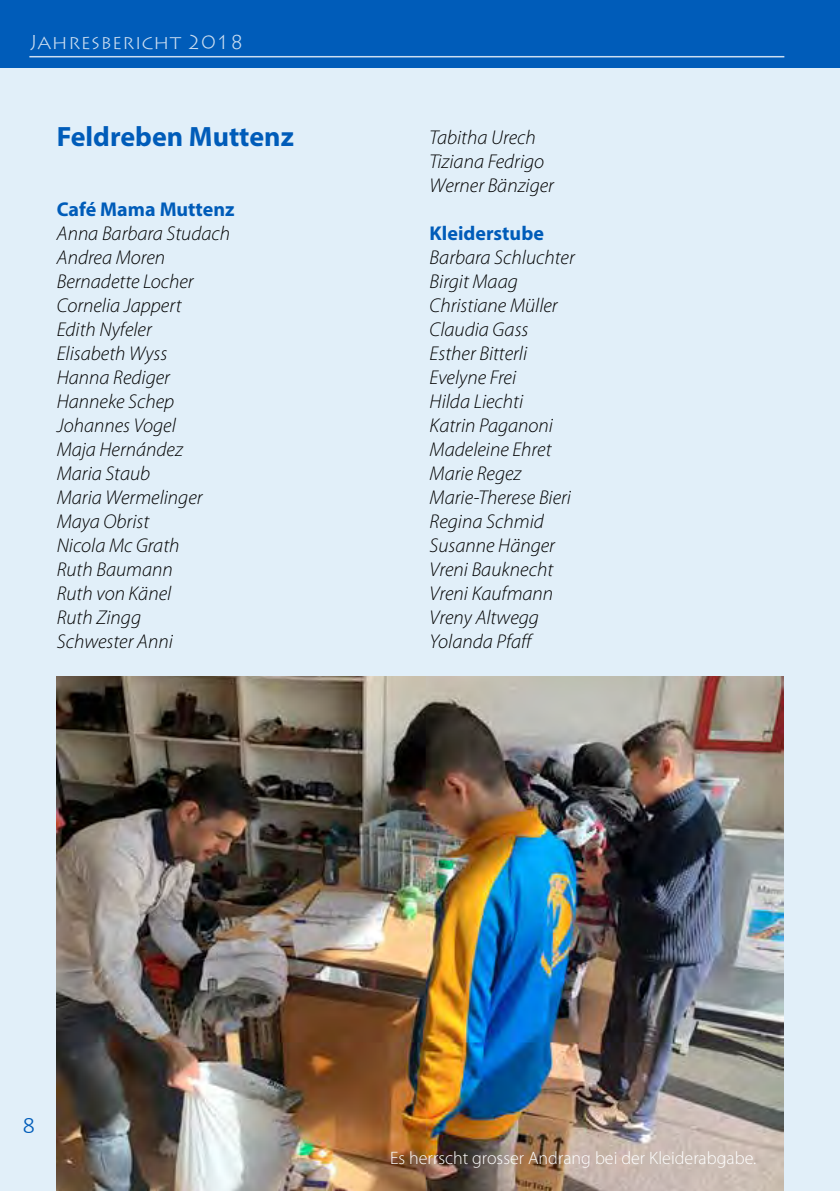
<style>
.page{position:relative;width:840px;height:1191px;background:#fff}
.page>*{position:absolute;margin:0;border:0;box-sizing:border-box;transform-origin:0 0}
.t1{font:700 28px "Myriad Pro";color:#005cb9}
.t2{font:300 24px "Calibri";color:#005cb9}
.t3{font:italic 300 20px/24px "Myriad Pro";color:#000}
.t4{font:700 20px "Myriad Pro";color:#005cb9}
.t5{font:300 20px "Lithos Pro";color:#ccdef1}
.t6{font:300 18px "Myriad Pro";color:#fff}
</style>
<div class="page">
<div style="left:0;top:0;width:839px;height:1191px;background:#e1eff9"></div>
<div style="left:0;top:0;width:839px;height:68px;background:#005cb9"></div>
<hr style="left:29px;top:56px;width:754px;height:1px;background:#ccdef1">
<img style="left:57px;top:676px;width:725px;height:515px">
<p class="t5" style="left:29px;top:30px;width:216px">JAHRESBERICHT 2018</p>
<h1 class="t1" style="left:57px;top:118px;width:238px">Feldreben Muttenz</h1>
<p class="t4" style="left:57px;top:196px;width:179px">Café Mama Muttenz</p>
<p class="t3" style="left:57px;top:221px;width:175px">Anna Barbara Studach<br>Andrea Moren<br>Bernadette Locher<br>Cornelia Jappert<br>Edith Nyfeler<br>Elisabeth Wyss<br>Hanna Rediger<br>Hanneke Schep<br>Johannes Vogel<br>Maja Hernández<br>Maria Staub<br>Maria Wermelinger<br>Maya Obrist<br>Nicola Mc Grath<br>Ruth Baumann<br>Ruth von Känel<br>Ruth Zingg<br>Schwester Anni</p>
<p class="t3" style="left:429px;top:125px;width:126px">Tabitha Urech<br>Tiziana Fedrigo<br>Werner Bänziger</p>
<p class="t4" style="left:429px;top:220px;width:116px">Kleiderstube</p>
<p class="t3" style="left:429px;top:245px;width:147px">Barbara Schluchter<br>Birgit Maag<br>Christiane Müller<br>Claudia Gass<br>Esther Bitterli<br>Evelyne Frei<br>Hilda Liechti<br>Katrin Paganoni<br>Madeleine Ehret<br>Marie Regez<br>Marie-Therese Bieri<br>Regina Schmid<br>Susanne Hänger<br>Vreni Bauknecht<br>Vreni Kaufmann<br>Vreny Altwegg<br>Yolanda Pfaff</p>
<p class="t2" style="left:23px;top:1110px;width:14px">8</p>
<p class="t6" style="left:390px;top:1147px;width:367px">Es herrscht grosser Andrang bei der Kleiderabgabe.</p>
</div>
